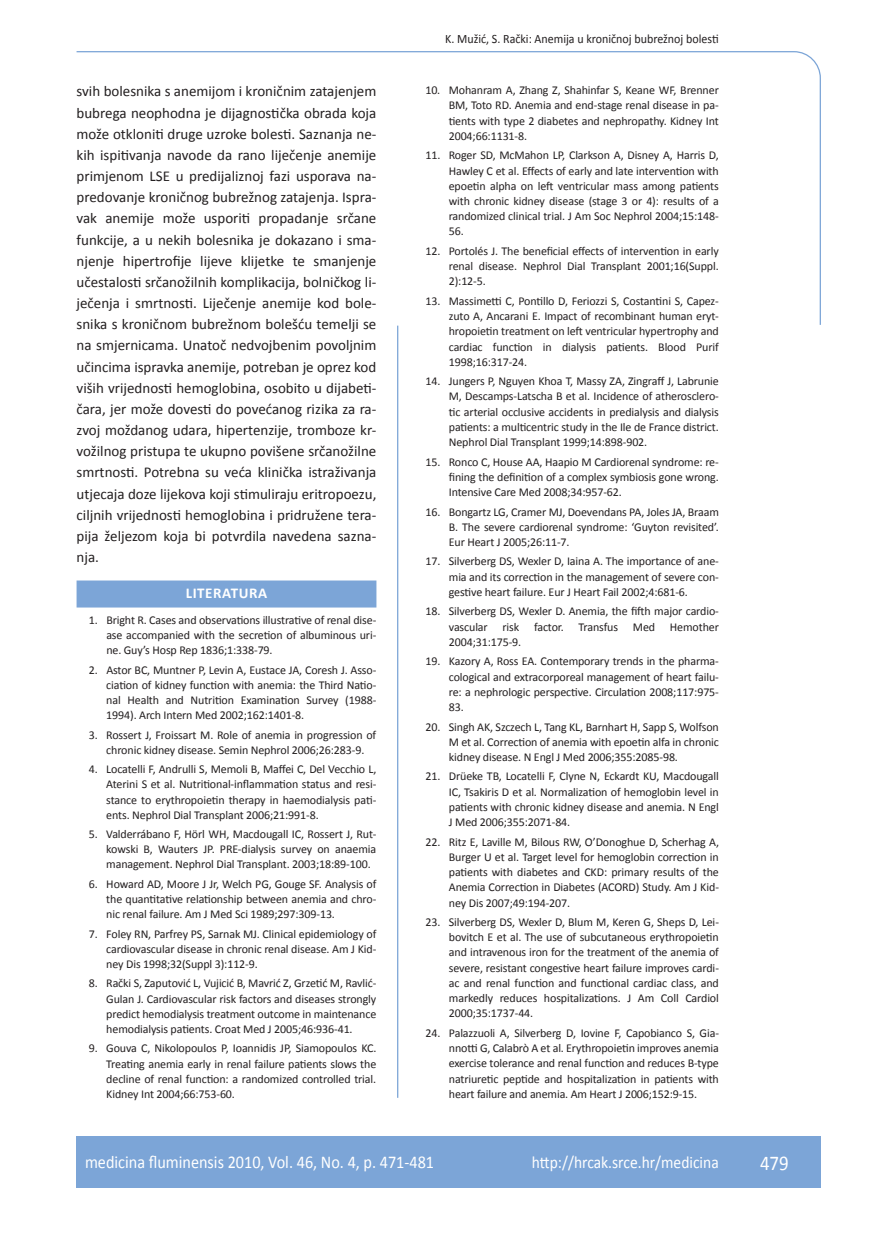
<style>
.page{position:relative;width:872px;height:1234px;background:#fff}
.page>*{position:absolute;margin:0;border:0;box-sizing:border-box;transform-origin:0 0}
.t1{font:21px "Calibri";color:#fff;scale:.9 1}
.t2{font:18px "Calibri";color:#fff;scale:.9 1}
.t3{font:17.25px "Calibri";color:#fff;scale:.9 1}
.t4{font:15px/21.1px "Calibri";color:#231f20;text-align:justify}
.t5{font:700 15px "Calibri";letter-spacing:.04em;color:#fff}
.t6{font:12.75px "Calibri";color:#231f20;scale:.94 1}
.t7{font:12px/15.1px "Calibri";letter-spacing:-.01em;color:#231f20;text-align:justify}
</style>
<div class="page">
<svg style="left:76px;top:51px;width:745px;height:275px"></svg>
<hr style="left:397px;top:325px;width:1px;height:772px;background:#7ca5d7">
<div style="left:77px;top:1135px;width:744px;height:51px;background:#7ca5d7"></div>
<div style="left:77px;top:580px;width:299px;height:27px;background:#7ca5d7"></div>
<p class="t4" style="left:77px;top:80px;width:301px">svih bolesnika s anemijom i kroničnim zatajenjem bubrega neophodna je dijagnostička obrada koja može otkloniti druge uzroke bolesti. Saznanja ne&shy;kih ispitivanja navode da rano liječenje anemije primjenom LSE u predijaliznoj fazi usporava na&shy;predovanje kroničnog bubrežnog zatajenja. Ispra&shy;vak anemije može usporiti propadanje srčane funkcije, a u nekih bolesnika je dokazano i sma&shy;njenje hipertrofije lijeve klijetke te smanjenje učestalosti srčanožilnih komplikacija, bolničkog li&shy;ječenja i smrtnosti. Liječenje anemije kod bole&shy;snika s kroničnom bubrežnom bolešću temelji se na smjernicama. Unatoč nedvojbenim povoljnim učincima ispravka anemije, potreban je oprez kod viših vrijednosti hemoglobina, osobito u dijabeti&shy;čara, jer može dovesti do povećanog rizika za ra&shy;zvoj moždanog udara, hipertenzije, tromboze kr&shy;vožilnog pristupa te ukupno povišene srčanožilne smrtnosti. Potrebna su veća klinička istraživanja utjecaja doze lijekova koji stimuliraju eritropoezu, ciljnih vrijednosti hemoglobina i pridružene tera&shy;pija željezom koja bi potvrdila navedena sazna&shy;nja.</p>
<p class="t5" style="left:186px;top:583px;width:83px">LITERATURA</p>
<p class="t7" style="left:106px;top:611px;width:271px;text-indent:-17px">1. Bright R. Cases and observations illustrative of renal dise&shy;ase accompanied with the secretion of albuminous uri&shy;ne. Guy’s Hosp Rep 1836;1:338-79.</p>
<p class="t7" style="left:106px;top:661px;width:271px;text-indent:-17px">2. Astor BC, Muntner P, Levin A, Eustace JA, Coresh J. Asso&shy;ciation of kidney function with anemia: the Third Natio&shy;nal Health and Nutrition Examination Survey (1988- 1994). Arch Intern Med 2002;162:1401-8.</p>
<p class="t7" style="left:89px;top:726px;width:289px;text-align:center">3. Rossert J, Froissart M. Role of anemia in progression of chronic kidney disease. Semin Nephrol 2006;26:283-9.</p>
<p class="t7" style="left:106px;top:761px;width:271px;text-indent:-17px">4. Locatelli F, Andrulli S, Memoli B, Maffei C, Del Vecchio L, Aterini S et al. Nutritional-inflammation status and resi&shy;stance to erythropoietin therapy in haemodialysis pati&shy;ents. Nephrol Dial Transplant 2006;21:991-8.</p>
<p class="t7" style="left:106px;top:825px;width:271px;text-indent:-17px">5. Valderrábano F, Hörl WH, Macdougall IC, Rossert J, Rut&shy;kowski B, Wauters JP. PRE-dialysis survey on anaemia management. Nephrol Dial Transplant. 2003;18:89-100.</p>
<p class="t7" style="left:106px;top:875px;width:271px;text-indent:-17px">6. Howard AD, Moore J Jr, Welch PG, Gouge SF. Analysis of the quantitative relationship between anemia and chro&shy;nic renal failure. Am J Med Sci 1989;297:309-13.</p>
<p class="t7" style="left:106px;top:925px;width:271px;text-indent:-17px">7. Foley RN, Parfrey PS, Sarnak MJ. Clinical epidemiology of cardiovascular disease in chronic renal disease. Am J Kid&shy;ney Dis 1998;32(Suppl 3):112-9.</p>
<p class="t7" style="left:106px;top:975px;width:271px;text-indent:-17px">8. Rački S, Zaputović L, Vujicić B, Mavrić Z, Grzetić M, Ravlić-Gulan J. Cardiovascular risk factors and diseases strongly predict hemodialysis treatment outcome in maintenance hemodialysis patients. Croat Med J 2005;46:936-41.</p>
<p class="t7" style="left:106px;top:1039px;width:271px;text-indent:-17px">9. Gouva C, Nikolopoulos P, Ioannidis JP, Siamopoulos KC.<br>Treating anemia early in renal failure patients slows the decline of renal function: a randomized controlled trial.<br>Kidney Int 2004;66:753-60.</p>
<p class="t6" style="left:445px;top:30px;width:292px">K. Mužić, S. Rački: Anemija u kroničnoj bubrežnoj bolesti</p>
<p class="t7" style="left:449px;top:82px;width:271px;text-indent:-23px">10. Mohanram A, Zhang Z, Shahinfar S, Keane WF, Brenner BM, Toto RD. Anemia and end-stage renal disease in pa&shy;tients with type 2 diabetes and nephropathy. Kidney Int 2004;66:1131-8.</p>
<p class="t7" style="left:449px;top:147px;width:271px;text-indent:-23px">11. Roger SD, McMahon LP, Clarkson A, Disney A, Harris D, Hawley C et al. Effects of early and late intervention with epoetin alpha on left ventricular mass among patients with chronic kidney disease (stage 3 or 4): results of a randomized clinical trial. J Am Soc Nephrol 2004;15:148- 56.</p>
<p class="t7" style="left:449px;top:243px;width:271px;text-indent:-23px">12. Portolés J. The beneficial effects of intervention in early renal disease. Nephrol Dial Transplant 2001;16(Suppl.<br>2):12-5.</p>
<p class="t7" style="left:449px;top:292px;width:271px;text-indent:-23px">13. Massimetti C, Pontillo D, Feriozzi S, Costantini S, Capez&shy;zuto A, Ancarani E. Impact of recombinant human eryt&shy;hropoietin treatment on left ventricular hypertrophy and cardiac function in dialysis patients. Blood Purif 1998;16:317-24.</p>
<p class="t7" style="left:449px;top:373px;width:271px;text-indent:-23px">14. Jungers P, Nguyen Khoa T, Massy ZA, Zingraff J, Labrunie M, Descamps-Latscha B et al. Incidence of atherosclero&shy;tic arterial occlusive accidents in predialysis and dialysis patients: a multicentric study in the Ile de France district.<br>Nephrol Dial Transplant 1999;14:898-902.</p>
<p class="t7" style="left:449px;top:453px;width:271px;text-indent:-23px">15. Ronco C, House AA, Haapio M Cardiorenal syndrome: re&shy;fining the definition of a complex symbiosis gone wrong.<br>Intensive Care Med 2008;34:957-62.</p>
<p class="t7" style="left:449px;top:503px;width:271px;text-indent:-23px">16. Bongartz LG, Cramer MJ, Doevendans PA, Joles JA, Braam B. The severe cardiorenal syndrome: ‘Guyton revisited’.<br>Eur Heart J 2005;26:11-7.</p>
<p class="t7" style="left:449px;top:553px;width:271px;text-indent:-23px">17. Silverberg DS, Wexler D, Iaina A. The importance of ane&shy;mia and its correction in the management of severe con&shy;gestive heart failure. Eur J Heart Fail 2002;4:681-6.</p>
<p class="t7" style="left:449px;top:603px;width:271px;text-indent:-23px">18. Silverberg DS, Wexler D. Anemia, the fifth major cardio&shy;vascular risk factor. Transfus Med Hemother 2004;31:175-9.</p>
<p class="t7" style="left:449px;top:653px;width:271px;text-indent:-23px">19. Kazory A, Ross EA. Contemporary trends in the pharma&shy;cological and extracorporeal management of heart failu&shy;re: a nephrologic perspective. Circulation 2008;117:975- 83.</p>
<p class="t7" style="left:449px;top:718px;width:271px;text-indent:-23px">20. Singh AK, Szczech L, Tang KL, Barnhart H, Sapp S, Wolfson M et al. Correction of anemia with epoetin alfa in chronic kidney disease. N Engl J Med 2006;355:2085-98.</p>
<p class="t7" style="left:449px;top:768px;width:271px;text-indent:-23px">21. Drüeke TB, Locatelli F, Clyne N, Eckardt KU, Macdougall IC, Tsakiris D et al. Normalization of hemoglobin level in patients with chronic kidney disease and anemia. N Engl J Med 2006;355:2071-84.</p>
<p class="t7" style="left:449px;top:833px;width:271px;text-indent:-23px">22. Ritz E, Laville M, Bilous RW, O’Donoghue D, Scherhag A, Burger U et al. Target level for hemoglobin correction in patients with diabetes and CKD: primary results of the Anemia Correction in Diabetes (ACORD) Study. Am J Kid&shy;ney Dis 2007;49:194-207.</p>
<p class="t7" style="left:449px;top:913px;width:271px;text-indent:-23px">23. Silverberg DS, Wexler D, Blum M, Keren G, Sheps D, Lei&shy;bovitch E et al. The use of subcutaneous erythropoietin and intravenous iron for the treatment of the anemia of severe, resistant congestive heart failure improves cardi&shy;ac and renal function and functional cardiac class, and markedly reduces hospitalizations. J Am Coll Cardiol 2000;35:1737-44.</p>
<p class="t7" style="left:449px;top:1024px;width:271px;text-indent:-23px">24. Palazzuoli A, Silverberg D, Iovine F, Capobianco S, Gia&shy;nnotti G, Calabrò A et al. Erythropoietin improves anemia exercise tolerance and renal function and reduces B-type natriuretic peptide and hospitalization in patients with heart failure and anemia. Am Heart J 2006;152:9-15.</p>
<h2 class="t2" style="left:85px;top:1150px;width:389px">medicina fluminensis 2010, Vol. 46, No. 4, p. 471-481</h2>
<h3 class="t3" style="left:532px;top:1151px;width:209px">http://hrcak.srce.hr/medicina</h3>
<h1 class="t1" style="left:760px;top:1149px;width:33px">479</h1>
</div>
